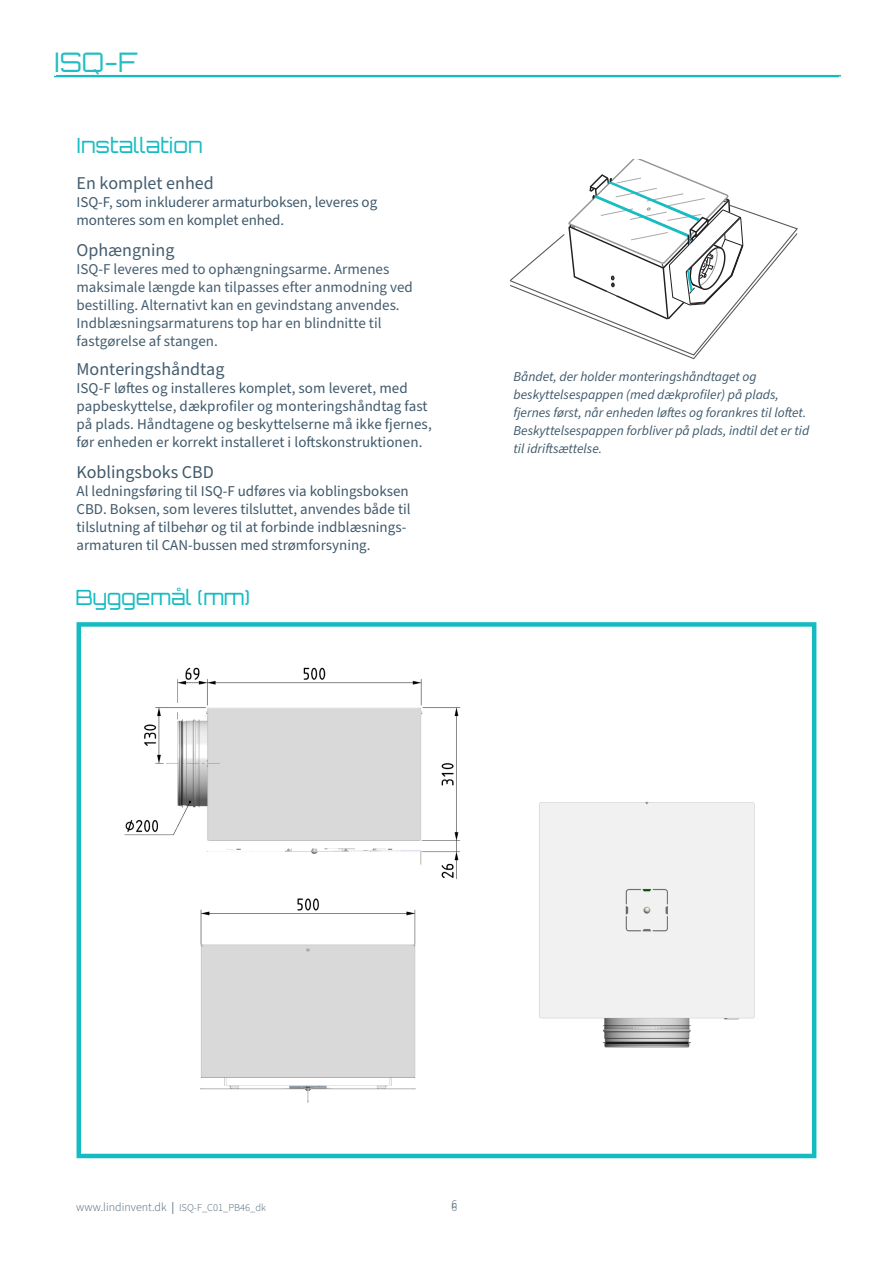
<style>
.page{position:relative;width:893px;height:1263px;background:#fff}
.page>*{position:absolute;margin:0;border:0;box-sizing:border-box;transform-origin:0 0}
.t1{font:27px "Orbitron";color:#23bdc3}
.Rubrik_1{font:21px "Orbitron";color:#14bcc2}
.Rubrik_2{font:18px "Source Sans Pro";color:#445d6f}
.Brödtext_-_grå{font:18px "Source Sans Pro";color:#3f596b}
.Brödtext_-_grå-2{font:18px "Source Sans Pro";color:#445d6f}
.Brödtext_-_grå-3{font:15px/18px "Source Sans Pro";color:#3f596b}
.Brödtext_-_grå-4{font:15px/18px "Source Sans Pro";color:#445d6f}
.bildtext{font:italic 13.5px/18px "Source Sans Pro";color:#3f596b}
.t2{font:300 12px "Source Sans Pro";color:#445d6f}
.s1{font-weight:400}
.s2{font-size:10.5px}
</style>
<div class="page">
<hr style="left:54px;top:76px;width:785px;height:1px;background:#14bcc2">
<hr style="left:56px;top:75px;width:785px;height:1px;background:#14bcc2">
<div style="left:77px;top:622px;width:739px;height:536px;background:#fff;border:4px solid #14bcc2"></div>
<img style="left:124px;top:667px;width:631px;height:436px">
<svg style="left:509px;top:159px;width:289px;height:201px"></svg>
<h1 class="t1" style="left:54px;top:45px;width:85px">ISQ-F</h1>
<p class="Rubrik_1" style="left:77px;top:133px;width:128px">Installation</p>
<p class="Rubrik_2" style="left:77px;top:171px;width:139px">En komplet enhed</p>
<p class="Brödtext_-_grå-3" style="left:77px;top:193px;width:302px">ISQ-F, som inkluderer armaturboksen, leveres og monteres som en komplet enhed.</p>
<p class="Brödtext_-_grå-2" style="left:77px;top:238px;width:99px">Ophængning</p>
<p class="Brödtext_-_grå-4" style="left:77px;top:261px;width:338px">ISQ-F leveres med to ophængningsarme. Armenes maksimale længde kan tilpasses efter anmodning ved bestilling. Alternativt kan en gevindstang anvendes.<br>Indblæsningsarmaturens top har en blindnitte til fastgørelse af stangen.</p>
<p class="Rubrik_2" style="left:77px;top:357px;width:149px">Monteringshåndtag</p>
<p class="Brödtext_-_grå-3" style="left:77px;top:379px;width:357px">ISQ-F løftes og installeres komplet, som leveret, med papbeskyttelse, dækprofiler og monteringshåndtag fast på plads. Håndtagene og beskyttelserne må ikke fjernes, før enheden er korrekt installeret i loftskonstruktionen.</p>
<p class="Brödtext_-_grå" style="left:77px;top:460px;width:139px">Koblingsboks CBD</p>
<p class="Brödtext_-_grå-3" style="left:77px;top:483px;width:336px">Al ledningsføring til ISQ-F udføres via koblingsboksen CBD. Boksen, som leveres tilsluttet, anvendes både til tilslutning af tilbehør og til at forbinde indblæsnings&shy;armaturen til CAN-bussen med strømforsyning.</p>
<p class="Rubrik_1" style="left:75px;top:584px;width:176px">Byggemål (mm)</p>
<p class="bildtext" style="left:513px;top:368px;width:297px">Båndet, der holder monteringshåndtaget og beskyttelsespappen (med dækprofiler) på plads, fjernes først, når enheden løftes og forankres til loftet.<br>Beskyttelsespappen forbliver på plads, indtil det er tid til idriftsættelse.</p>
<p class="t2" style="left:76px;top:1199px;width:191px">www.lindinvent.dk <span class="s1">|</span> <span class="s2">ISQ-F_C01_PB46_dk</span></p>
<p class="t2" style="left:452px;top:1195px;width:7px">6</p>
<p class="t2" style="left:452px;top:1199px;width:7px">6</p>
</div>
